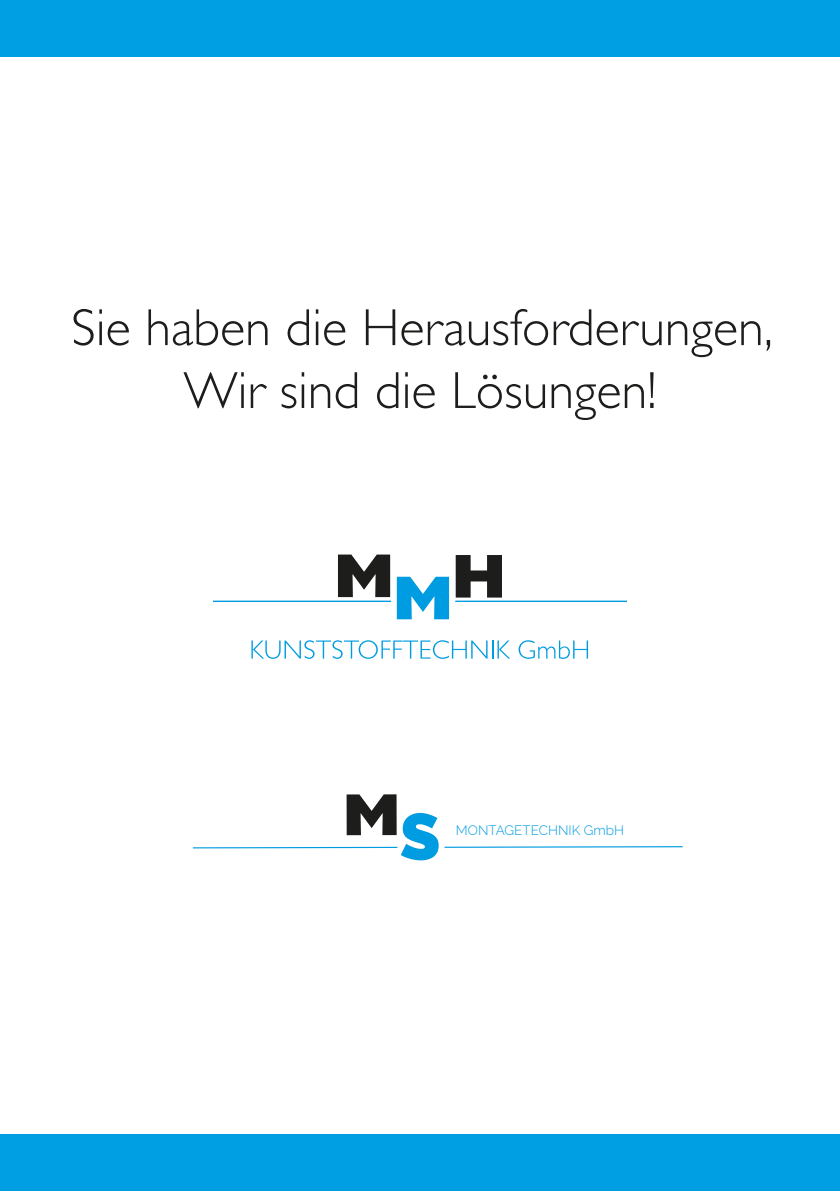
<style>
.page{position:relative;width:840px;height:1191px;background:#fff}
.page>*{position:absolute;margin:0;border:0;box-sizing:border-box;transform-origin:0 0}
.t1{font:900 65.4px "Raleway";color:#009ce1}
.t2{font:300 52.4px/62.8px "Gill Sans";color:#1d1d1b;text-align:center}
.t3{font:300 13.6px "Raleway";letter-spacing:-.005em;color:#009ce1}
</style>
<div class="page">
<svg style="left:338px;top:554px;width:52px;height:43px"></svg>
<svg style="left:396px;top:577px;width:53px;height:42px"></svg>
<svg style="left:455px;top:555px;width:46px;height:42px"></svg>
<svg style="left:251px;top:640px;width:259px;height:19px"></svg>
<svg style="left:518px;top:640px;width:69px;height:19px"></svg>
<hr style="left:213px;top:600px;width:178px;height:2px;background:#009ce1">
<hr style="left:455px;top:600px;width:171px;height:2px;background:#009ce1">
<svg style="left:346px;top:794px;width:50px;height:41px"></svg>
<hr style="left:444px;top:846px;width:238px;height:2px;background:#009ce1">
<hr style="left:193px;top:846px;width:204px;height:2px;background:#009ce1">
<div style="left:0;top:1134px;width:839px;height:57px;background:#009fe3"></div>
<div style="left:0;top:0;width:839px;height:57px;background:#009fe3"></div>
<p class="t2" style="left:71px;top:294px;width:703px">Sie haben die Herausforderungen,<br>Wir sind die Lösungen!</p>
<p class="t1" style="left:399px;top:799px;width:42px">S</p>
<p class="t3" style="left:455px;top:822px;width:169px">MONTAGETECHNIK GmbH</p>
</div>
